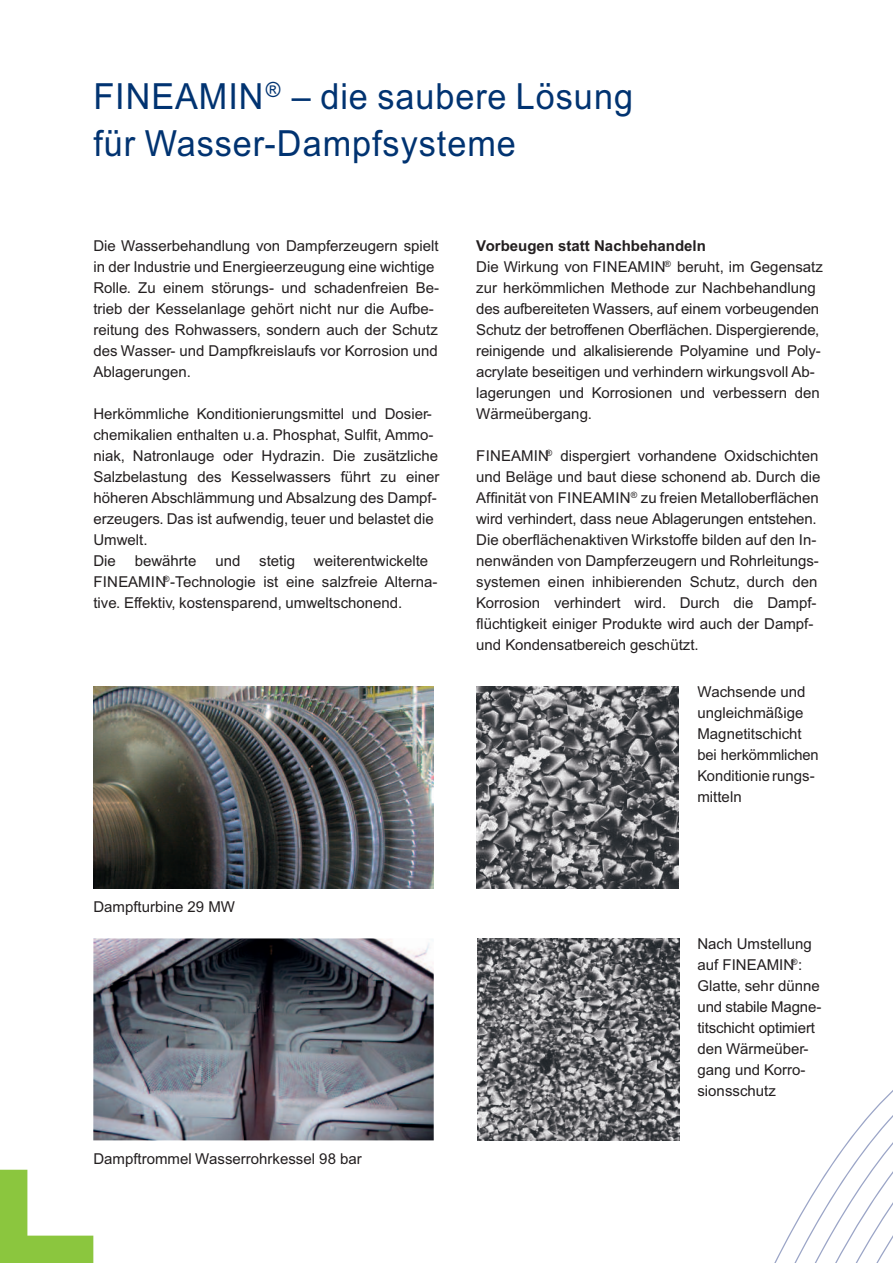
<style>
.page{position:relative;width:893px;height:1263px;background:#fff}
.page>*{position:absolute;margin:0;border:0;box-sizing:border-box;transform-origin:0 0}
.t1{font:36px/47.2px "Arial";letter-spacing:.03em;color:#013371;scale:.95 1}
.t2{font:15px/21px "Arial";color:#231f20}
.t3{font:8.7px "Arial";color:#231f20}
.s1{font-weight:700}
</style>
<div class="page">
<svg style="left:774px;top:1091px;width:118px;height:172px"></svg>
<svg style="left:0;top:1170px;width:93px;height:93px"></svg>
<img style="left:476px;top:686px;width:202px;height:202px">
<img style="left:93px;top:686px;width:340px;height:202px">
<img style="left:93px;top:938px;width:341px;height:202px">
<img style="left:477px;top:938px;width:202px;height:202px">
<h1 class="t1" style="left:93px;top:73px;width:569px">FINEAMIN<sup>®</sup> – die saubere Lösung für Wasser-Dampfsysteme</h1>
<p class="t2" style="left:93px;top:235px;width:347px">Die Wasserbehandlung von Dampferzeugern spielt in der Industrie und Energieerzeugung eine wichtige Rolle. Zu einem störungs- und schadenfreien Be&shy;trieb der Kesselanlage gehört nicht nur die Aufbe&shy;reitung des Rohwassers, sondern auch der Schutz des Wasser- und Dampfkreislaufs vor Korrosion und Ablagerungen.</p>
<p class="t2" style="left:93px;top:403px;width:347px">Herkömmliche Konditionierungsmittel und Dosier&shy;chemikalien enthalten u.a. Phosphat, Sulfit, Ammo&shy;niak, Natronlauge oder Hydrazin. Die zusätzliche Salzbelastung des Kesselwassers führt zu einer höheren Abschlämmung und Absalzung des Dampf&shy;erzeugers. Das ist aufwendig, teuer und belastet die Umwelt.<br>Die</p>
<p class="t2" style="left:135px;top:550px;width:63px">bewährte</p>
<p class="t2" style="left:215px;top:550px;width:27px">und</p>
<p class="t2" style="left:259px;top:550px;width:37px">stetig</p>
<p class="t2" style="left:93px;top:550px;width:345px;text-indent:221px">weiterentwickelte<br>FINEAMIN<sup>®</sup>-Technologie ist eine salzfreie Alterna&shy;tive. Effektiv, kostensparend, umweltschonend.</p>
<p class="t2" style="left:476px;top:235px;width:348px"><span class="s1">Vorbeugen statt Nachbehandeln<br></span>Die Wirkung von FINEAMIN<sup>®</sup> beruht, im Gegensatz zur herkömmlichen Methode zur Nachbehandlung des aufbereiteten Wassers, auf einem vorbeugenden Schutz der betroffenen Oberflächen. Dispergierende, reinigende und alkalisierende Polyamine und Poly&shy;acrylate beseitigen und verhindern wirkungsvoll Ab&shy;lagerungen und Korrosionen und verbessern den Wärmeübergang.</p>
<p class="t2" style="left:476px;top:445px;width:346px">FINEAMIN<sup>®</sup> dispergiert vorhandene Oxidschichten und Beläge und baut diese schonend ab. Durch die Affinität von FINEAMIN<sup>®</sup> zu freien Metalloberflächen wird verhindert, dass neue Ablagerungen entstehen.<br>Die oberflächenaktiven Wirkstoffe bilden auf den In&shy;nenwänden von Dampferzeugern und Rohrleitungs&shy;systemen einen inhibierenden Schutz, durch den Korrosion verhindert wird. Durch die Dampf&shy;flüchtigkeit einiger Produkte wird auch der Dampf&shy;und Kondensatbereich geschützt.</p>
<p class="t2" style="left:697px;top:681px;width:123px">Wachsende und ungleichmäßige<br>Magnetitschicht bei herkömmlichen<br>Konditionie rungs&shy;mitteln</p>
<p class="t2" style="left:93px;top:897px;width:143px">Dampfturbine 29 MW</p>
<p class="t2" style="left:93px;top:1149px;width:270px">Dampftrommel Wasserrohrkessel 98 bar</p>
<p class="t2" style="left:697px;top:933px;width:116px">Nach Umstellung</p>
<p class="t3" style="left:791px;top:956px;width:8px">®</p>
<p class="t2" style="left:697px;top:954px;width:125px">auf FINEAMIN :<br>Glatte, sehr dünne und stabile Magne&shy;titschicht optimiert den Wärmeüber&shy;gang und Korro&shy;sionsschutz</p>
</div>
